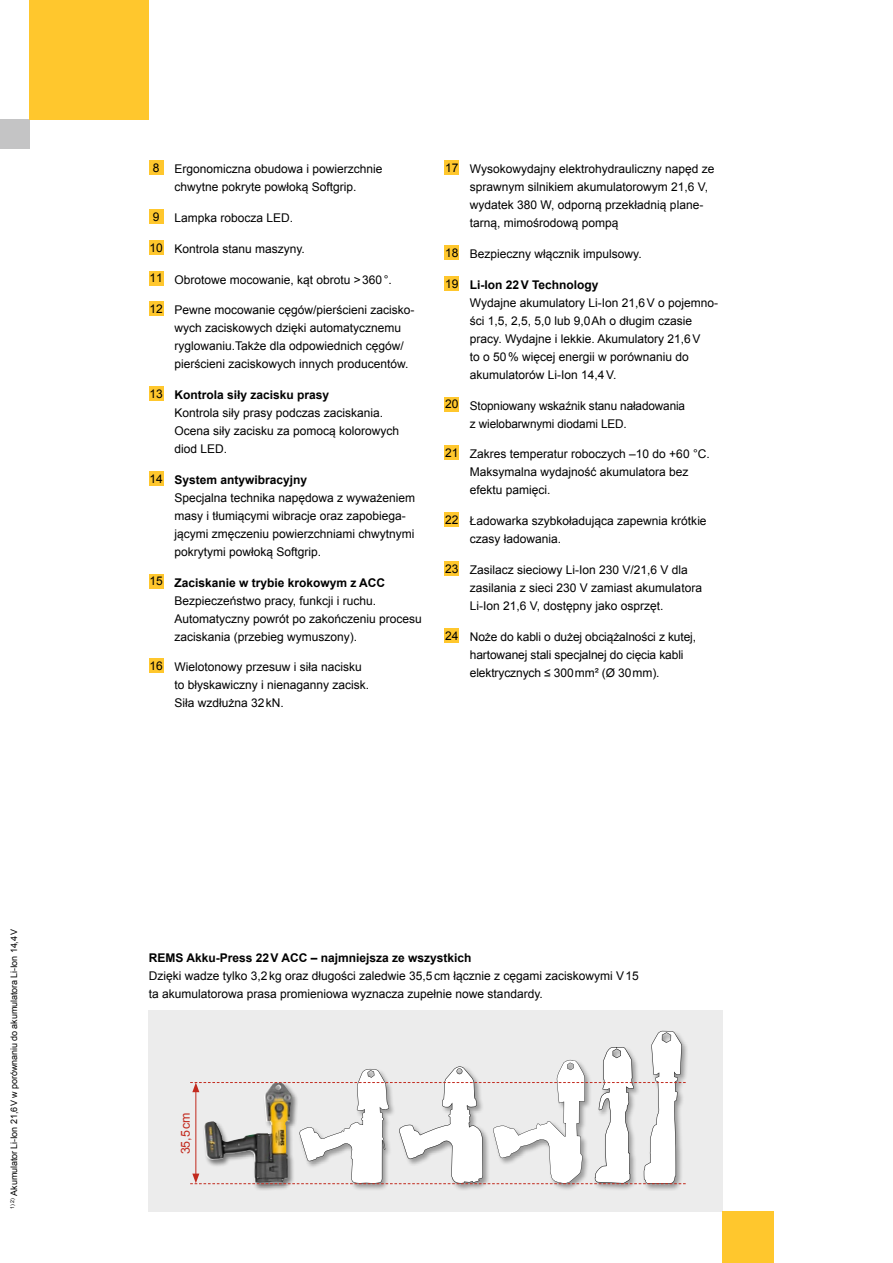
<style>
.page{position:relative;width:893px;height:1263px;background:#fff}
.page>*{position:absolute;margin:0;border:0;box-sizing:border-box;transform-origin:0 0}
.t1{font:12.45px "Arial";color:#c22a1e}
.t2{font:12px/18px "Arial";color:#000}
.t3{font:700 12px "Arial";color:#000}
.t4{font:9px "Arial";letter-spacing:-.01em;color:#000}
.s1{font-weight:700}
</style>
<div class="page">
<div style="left:149px;top:1011px;width:574px;height:201px;background:#ececec"></div>
<div style="left:0;top:119px;width:30px;height:30px;background:#c4c4c5"></div>
<div style="left:30px;top:0;width:119px;height:119px;background:#ffc72d"></div>
<div style="left:723px;top:1212px;width:51px;height:51px;background:#ffc72d"></div>
<div style="left:202px;top:1081px;width:97px;height:109px;background:#000;opacity:.5"></div>
<div style="left:492px;top:1058px;width:100px;height:133px;background:#000;opacity:.35"></div>
<div style="left:298px;top:1067px;width:98px;height:123px;background:#000;opacity:.35"></div>
<div style="left:642px;top:1029px;width:47px;height:162px;background:#000;opacity:.35"></div>
<div style="left:398px;top:1065px;width:92px;height:126px;background:#000;opacity:.35"></div>
<div style="left:594px;top:1045px;width:47px;height:146px;background:#000;opacity:.35"></div>
<svg style="left:190px;top:1031px;width:496px;height:153px"></svg>
<div style="left:149px;top:160px;width:15px;height:15px;background:#ffc72d"></div>
<div style="left:149px;top:209px;width:15px;height:15px;background:#ffc72d"></div>
<div style="left:149px;top:240px;width:15px;height:15px;background:#ffc72d"></div>
<div style="left:149px;top:271px;width:15px;height:14px;background:#ffc72d"></div>
<div style="left:149px;top:301px;width:15px;height:15px;background:#ffc72d"></div>
<div style="left:149px;top:386px;width:15px;height:15px;background:#ffc72d"></div>
<div style="left:149px;top:471px;width:15px;height:15px;background:#ffc72d"></div>
<div style="left:149px;top:574px;width:15px;height:14px;background:#ffc72d"></div>
<div style="left:149px;top:658px;width:15px;height:15px;background:#ffc72d"></div>
<div style="left:444px;top:160px;width:15px;height:15px;background:#ffc72d"></div>
<div style="left:444px;top:245px;width:15px;height:15px;background:#ffc72d"></div>
<div style="left:444px;top:276px;width:15px;height:15px;background:#ffc72d"></div>
<div style="left:444px;top:397px;width:15px;height:14px;background:#ffc72d"></div>
<div style="left:444px;top:445px;width:15px;height:15px;background:#ffc72d"></div>
<div style="left:444px;top:512px;width:15px;height:15px;background:#ffc72d"></div>
<div style="left:444px;top:561px;width:15px;height:15px;background:#ffc72d"></div>
<div style="left:444px;top:628px;width:15px;height:14px;background:#ffc72d"></div>
<p class="t4" style="left:8px;top:1209px;width:281px;rotate:-90deg"><sup>1)</sup> <sup>2)</sup> Akumulator Li-Ion 21,6V w porównaniu do akumulatora Li-Ion 14,4V</p>
<p class="t2" style="left:153px;top:160px;width:231px;text-align:center">8 Ergonomiczna obudowa i powierzchnie chwytne pokryte powłoką Softgrip.</p>
<p class="t2" style="left:153px;top:209px;width:142px">9 Lampka robocza LED.</p>
<p class="t2" style="left:150px;top:240px;width:157px">10 Kontrola stanu maszyny.</p>
<p class="t2" style="left:150px;top:270px;width:244px">11 Obrotowe mocowanie, kąt obrotu &gt;360°.</p>
<p class="t2" style="left:174px;top:301px;width:242px;text-indent:-25px">12 Pewne mocowanie cęgów/pierścieni zacisko&shy;wych zaciskowych dzięki automatycznemu ryglowaniu.Także dla odpowiednich cęgów/ pierścieni zaciskowych innych producentów.</p>
<p class="t2" style="left:174px;top:386px;width:226px;text-indent:-25px">13 <span class="s1">Kontrola siły zacisku prasy<br></span>Kontrola siły prasy podczas zaciskania.<br>Ocena siły zacisku za pomocą kolorowych diod LED.</p>
<p class="t2" style="left:174px;top:471px;width:242px;text-indent:-25px">14 <span class="s1">System antywibracyjny<br></span>Specjalna technika napędowa z wyważeniem masy i tłumiącymi wibracje oraz zapobiega&shy;jącymi zmęczeniu powierzchniami chwytnymi pokrytymi powłoką Softgrip.</p>
<p class="t2" style="left:174px;top:574px;width:249px;text-indent:-25px">15 <span class="s1">Zaciskanie w trybie krokowym z ACC </span>Bezpieczeństwo pracy, funkcji i ruchu.<br>Automatyczny powrót po zakończeniu procesu zaciskania (przebieg wymuszony).</p>
<p class="t2" style="left:174px;top:658px;width:196px;text-indent:-25px">16 Wielotonowy przesuw i siła nacisku to błyskawiczny i nienaganny zacisk.<br>Siła wzdłużna 32kN.</p>
<p class="t2" style="left:470px;top:160px;width:246px;text-indent:-25px">17 Wysokowydajny elektrohydrauliczny napęd ze sprawnym silnikiem akumulatorowym 21,6 V, wydatek 380 W, odporną przekładnią plane&shy;tarną, mimośrodową pompą</p>
<p class="t2" style="left:445px;top:245px;width:198px">18 Bezpieczny włącznik impulsowy.</p>
<p class="t2" style="left:470px;top:276px;width:250px;text-indent:-25px">19 <span class="s1">Li-Ion 22V Technology<br></span>Wydajne akumulatory Li-Ion 21,6V o pojemno&shy;ści 1,5, 2,5, 5,0 lub 9,0Ah o długim czasie pracy. Wydajne i lekkie. Akumulatory 21,6V<br>to o 50% więcej energii w porównaniu do akumulatorów Li-Ion 14,4V.</p>
<p class="t2" style="left:470px;top:396px;width:217px;text-indent:-25px">20 Stopniowany wskaźnik stanu naładowania z wielobarwnymi diodami LED.</p>
<p class="t2" style="left:470px;top:445px;width:241px;text-indent:-25px">21 Zakres temperatur roboczych –10 do +60 °C.<br>Maksymalna wydajność akumulatora bez efektu pamięci.</p>
<p class="t2" style="left:470px;top:512px;width:238px;text-indent:-25px">22 Ładowarka szybkoładująca zapewnia krótkie czasy ładowania.</p>
<p class="t2" style="left:470px;top:561px;width:234px;text-indent:-25px">23 Zasilacz sieciowy Li-Ion 230 V/21,6 V dla zasilania z sieci 230 V zamiast akumulatora<br>Li-Ion 21,6 V, dostępny jako osprzęt.</p>
<p class="t2" style="left:470px;top:628px;width:228px;text-indent:-25px">24 Noże do kabli o dużej obciążalności z kutej, hartowanej stali specjalnej do cięcia kabli elektrycznych ≤ 300mm² (Ø 30mm).</p>
<p class="t3" style="left:149px;top:950px;width:324px">REMS Akku-Press 22V ACC – najmniejsza ze wszystkich</p>
<p class="t2" style="left:149px;top:967px;width:492px">Dzięki wadze tylko 3,2kg oraz długości zaledwie 35,5cm łącznie z cęgami zaciskowymi V15 ta akumulatorowa prasa promieniowa wyznacza zupełnie nowe standardy.</p>
<p class="t1" style="left:177px;top:1154px;width:44px;rotate:-90deg">35,5cm</p>
</div>
